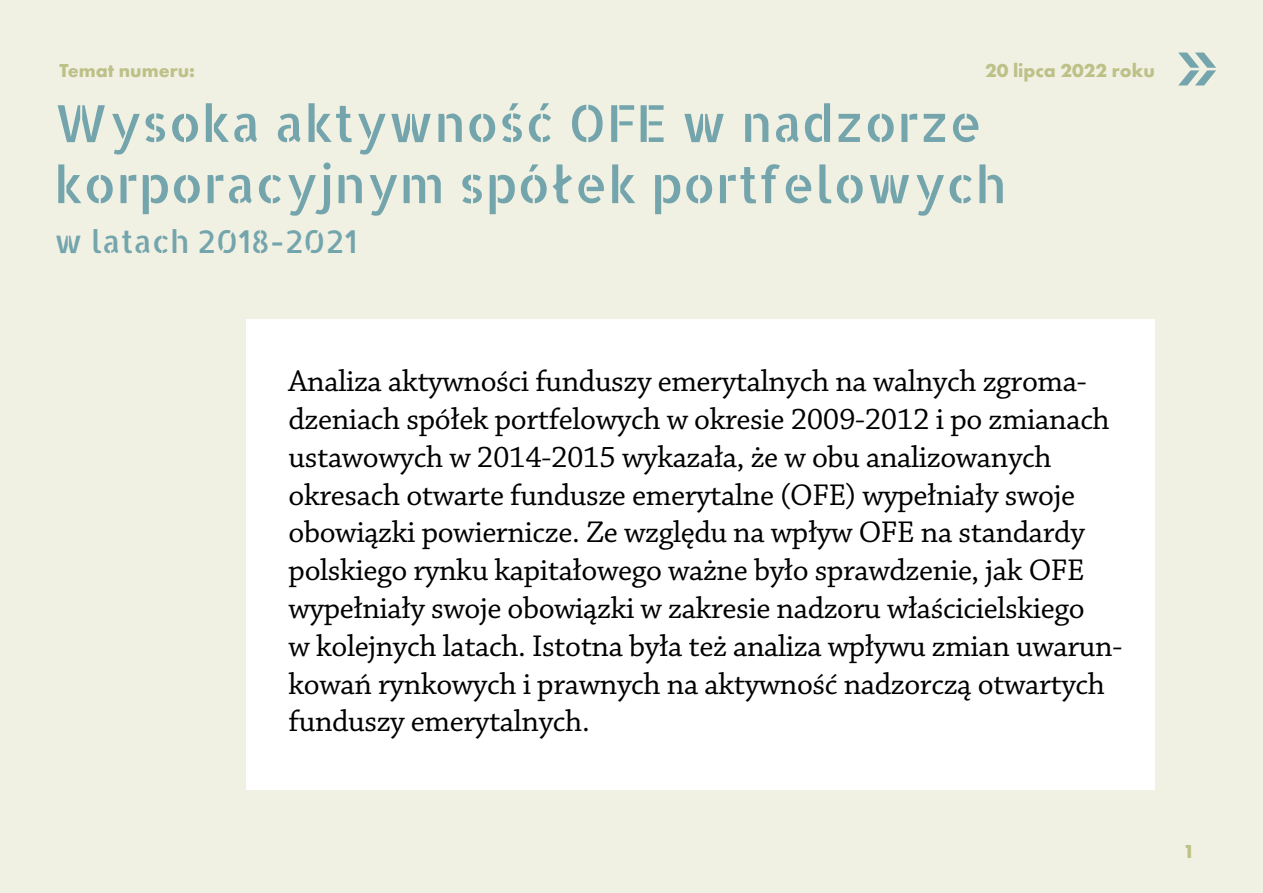
<style>
.page{position:relative;width:1263px;height:893px;background:#f0f1e3}
.page>*{position:absolute;margin:0;border:0;box-sizing:border-box;transform-origin:0 0}
.t1{font:51px/61.2px "Allerta Stencil";color:#74a5ad}
.t2{font:31.5px/37.8px "Chaparral Pro";letter-spacing:-.01em;color:#000}
.t3{font:31.5px "Allerta Stencil";color:#74a5ad}
.t4{font:700 19.5px "Futura PT";color:#bdc188}
</style>
<div class="page">
<div style="left:247px;top:319px;width:908px;height:470px;background:#fff"></div>
<svg style="left:509px;top:103px;width:9px;height:7px"></svg>
<svg style="left:540px;top:103px;width:9px;height:7px"></svg>
<svg style="left:1178px;top:53px;width:38px;height:32px"></svg>
<p class="t4" style="left:60px;top:57px;width:137px">Temat numeru:</p>
<p class="t4" style="left:985px;top:57px;width:171px">20 lipca 2022 roku</p>
<h1 class="t1" style="left:54px;top:91px;width:953px">Wysoka aktywnosc OFE w nadzorze korporacyjnym spółek portfelowych</h1>
<p class="t3" style="left:54px;top:220px;width:305px">w latach 2018-2021</p>
<p class="t2" style="left:289px;top:363px;width:835px">Analiza aktywności funduszy emerytalnych na walnych zgroma&shy;dzeniach spółek portfelowych w okresie 2009-2012 i po zmianach ustawowych w 2014-2015 wykazała, że w obu analizowanych okresach otwarte fundusze emerytalne (OFE) wypełniały swoje obowiązki powiernicze. Ze względu na wpływ OFE na standardy polskiego rynku kapitałowego ważne było sprawdzenie, jak OFE wypełniały swoje obowiązki w zakresie nadzoru właścicielskiego<br>w kolejnych latach. Istotna była też analiza wpływu zmian uwarun&shy;kowań rynkowych i prawnych na aktywność nadzorczą otwartych funduszy emerytalnych.</p>
<p class="t4" style="left:1183px;top:839px;width:13px">1</p>
</div>
